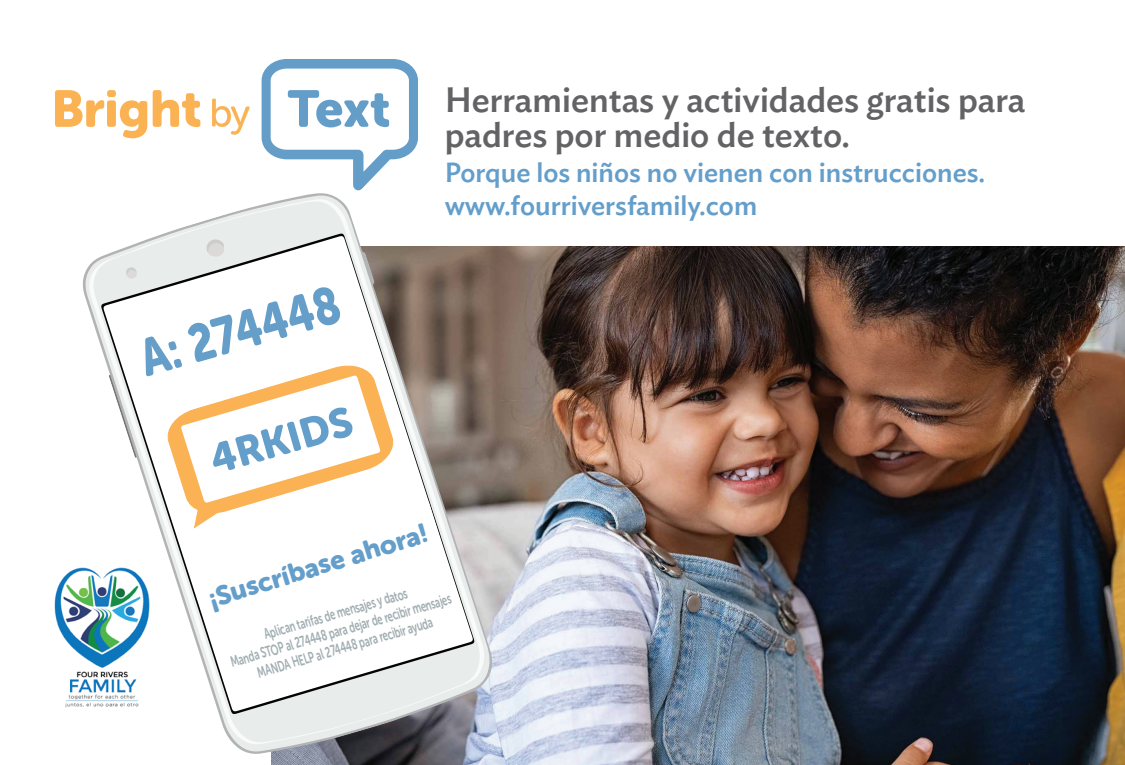
<style>
.page{position:relative;width:1125px;height:765px;background:#fff}
.page>*{position:absolute;margin:0;border:0;box-sizing:border-box;transform-origin:0 0}
.t1{font:52.25px "Museo Sans Rounded 900";color:#659ec8;scale:.83 1}
.t2{font:46.5px "Museo Sans Rounded 900";color:#659ec8;scale:.78 1}
.t3{font:41.5px "Museo Sans Rounded 900";color:#649eca}
.t4{font:35.25px "Museo Sans Rounded 900";color:#659ec8}
.t5{font:500 35px/35px "Ideal Sans";color:#636366}
.t6{font:30px "Museo Sans Rounded 900";color:#649eca}
.t7{font:500 27.5px/33px "Ideal Sans";color:#649eca}
.t8{font:26.75px "Museo Sans Rounded 900";color:#649eca}
.t9{font:15px/17.5px "Museo Sans Rounded 700";color:#a1aeb1;text-align:center;scale:.63 1}
</style>
<div class="page">
<img style="left:271px;top:246px;width:854px;height:519px">
<svg style="left:55px;top:90px;width:92px;height:48px"></svg>
<svg style="left:153px;top:90px;width:47px;height:37px"></svg>
<svg style="left:212px;top:99px;width:38px;height:36px"></svg>
<svg style="left:262px;top:59px;width:156px;height:131px"></svg>
<img style="left:54px;top:567px;width:27px;height:141px">
<svg style="left:81px;top:193px;width:413px;height:563px"></svg>
<svg style="left:84px;top:194px;width:407px;height:559px"></svg>
<svg style="left:88px;top:197px;width:398px;height:549px"></svg>
<svg style="left:93px;top:200px;width:388px;height:544px"></svg>
<svg style="left:101px;top:233px;width:374px;height:482px"></svg>
<svg style="left:103px;top:236px;width:370px;height:476px"></svg>
<svg style="left:165px;top:363px;width:231px;height:153px"></svg>
<svg style="left:181px;top:375px;width:264px;height:253px"></svg>
<h3 class="t5" style="left:445px;top:79px;width:582px">Herramientas y actividades gratis para padres por medio de texto.</h3>
<h3 class="t7" style="left:445px;top:154px;width:542px">Porque los niños no vienen con instrucciones. www.fourriversfamily.com</h3>
<h1 class="t1" style="left:133px;top:331px;width:250px;rotate:-16deg">A: 274448</h1>
<h2 class="t2" style="left:209px;top:431px;width:174px;rotate:-16deg">BRIGHT</h2>
<h3 class="t4" style="left:197px;top:571px;width:235px;rotate:-17deg">¡Suscríbete ya!</h3>
<h3 class="t6" style="left:195px;top:432px;width:151px;rotate:-16deg">HUB4KIDS</h3>
<h3 class="t3" style="left:205px;top:438px;width:148px;rotate:-16deg">4RKIDS</h3>
<h3 class="t8" style="left:205px;top:584px;width:229px;rotate:-17deg">¡Suscríbase ahora!</h3>
<p class="t9" style="left:224px;top:637px;width:365px;rotate:-16deg">Aplican tarifas de mensajes y datos<br>Manda STOP al 274448 para dejar de recibir mensajes<br>MANDA HELP al 274448 para recibir ayuda</p>
</div>
